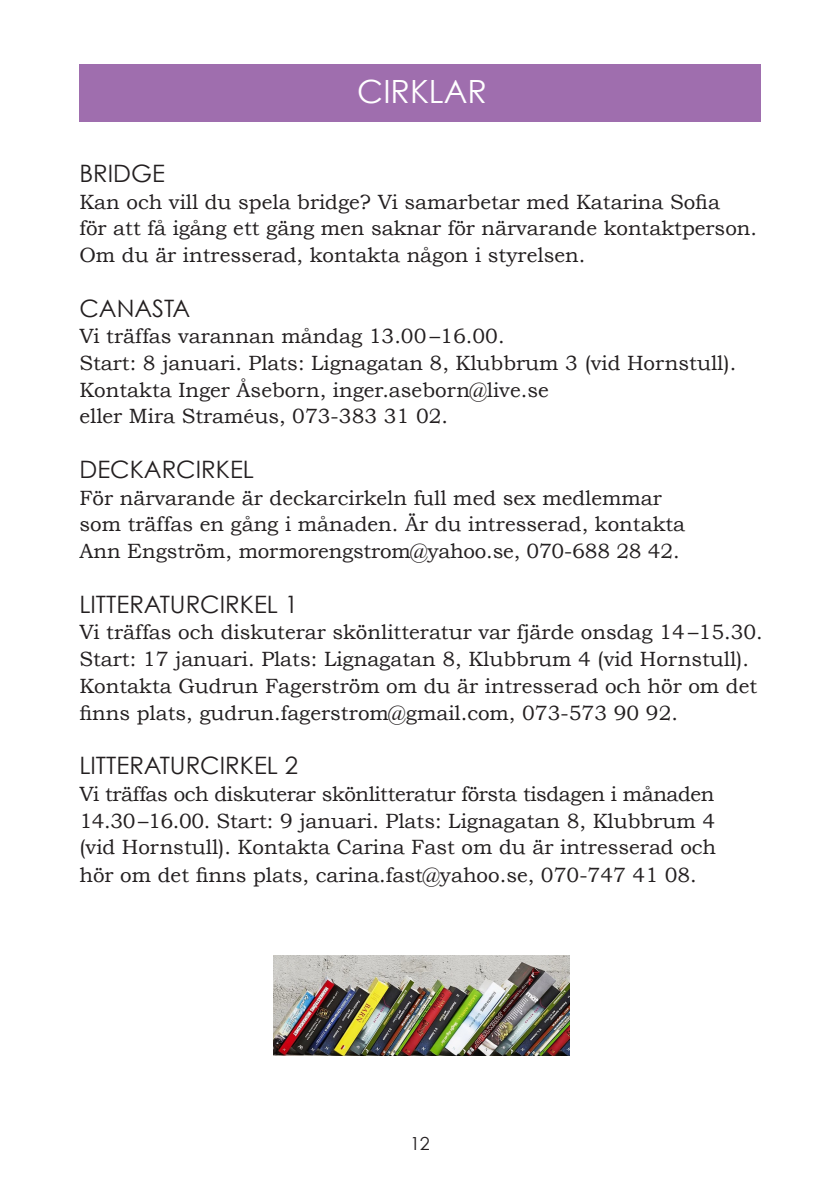
<style>
.page{position:relative;width:840px;height:1191px;background:#fff}
.page>*{position:absolute;margin:0;border:0;box-sizing:border-box;transform-origin:0 0}
.t1{font:32px "Century Gothic";color:#fff}
.t2{font:24px "Century Gothic";color:#231f20}
.t3{font:20.6px/26.8px "Bookman Old Style";color:#231f20}
.t4{font:18px "Century Gothic";color:#231f20}
</style>
<div class="page">
<div style="left:79px;top:64px;width:681px;height:57px;background:#9f6eae"></div>
<img style="left:273px;top:955px;width:296px;height:100px">
<h1 class="t1" style="left:357px;top:71px;width:131px">CIRKLAR</h1>
<p class="t2" style="left:79px;top:158px;width:87px">BRIDGE</p>
<p class="t3" style="left:79px;top:188px;width:678px">Kan och vill du spela bridge? Vi samarbetar med Katarina Sofia<br>för att få igång ett gäng men saknar för närvarande kontaktperson.<br>Om du är intresserad, kontakta någon i styrelsen.</p>
<p class="t2" style="left:79px;top:292px;width:112px">CANASTA</p>
<p class="t3" style="left:79px;top:322px;width:658px">Vi träffas varannan måndag 13.00 –16.00.<br>Start: 8 januari. Plats: Lignagatan 8, Klubbrum 3 (vid Hornstull).<br>Kontakta Inger Åseborn, inger.aseborn@live.se<br>eller Mira Straméus, 073-383 31 02.</p>
<p class="t2" style="left:79px;top:454px;width:176px">DECKARCIRKEL</p>
<p class="t3" style="left:79px;top:484px;width:607px">För närvarande är deckarcirkeln full med sex medlemmar som träffas en gång i månaden. Är du intresserad, kontakta<br>Ann Engström, mormorengstrom@yahoo.se, 070-688 28 42.</p>
<p class="t2" style="left:79px;top:589px;width:220px">LITTERATURCIRKEL 1</p>
<p class="t3" style="left:79px;top:619px;width:684px">Vi träffas och diskuterar skönlitteratur var fjärde onsdag 14 –15.30.<br>Start: 17 januari. Plats: Lignagatan 8, Klubbrum 4 (vid Hornstull).<br>Kontakta Gudrun Fagerström om du är intresserad och hör om det finns plats, gudrun.fagerstrom@gmail.com, 073-573 90 92.</p>
<p class="t2" style="left:79px;top:750px;width:220px">LITTERATURCIRKEL 2</p>
<p class="t3" style="left:79px;top:780px;width:638px;text-align:justify">Vi träffas och diskuterar skönlitteratur första tisdagen i månaden 14.30–16.00. Start: 9 januari. Plats: Lignagatan 8, Klubbrum 4 (vid Hornstull). Kontakta Carina Fast om du är intresserad och hör om det finns plats, carina.fast@yahoo.se, 070-747 41 08.</p>
<p class="t4" style="left:410px;top:1132px;width:21px">12</p>
</div>
